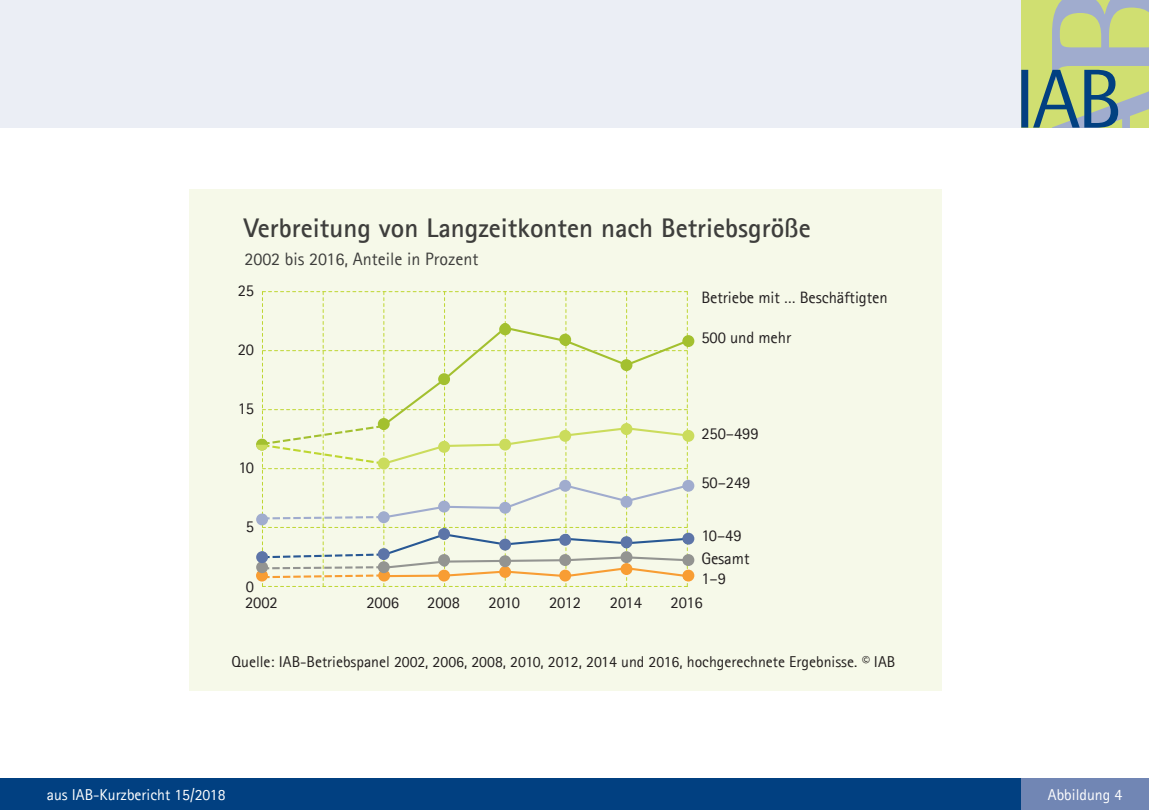
<style>
.page{position:relative;width:1149px;height:810px;background:#fff}
.page>*{position:absolute;margin:0;border:0;box-sizing:border-box;transform-origin:0 0}
.Graphiküberschrift{font:700 27px "Agfa Rotis Sans Serif";color:#3e3e3c}
.Graphi_Kasten-Abbild{font:18px "Agfa Rotis Sans Serif";color:#3e3e3c}
.Achsenbeschriftung{font:16.5px "Agfa Rotis Sans Serif";letter-spacing:-.005em;color:#231f20}
.Graphiktext-Quelle{font:15.75px "Agfa Rotis Sans Serif";color:#221e1d}
.Graphiktext-Quelle-2{font:15.75px "Agfa Rotis Sans Serif";color:#fff}
</style>
<div class="page">
<div style="left:0;top:0;width:1020px;height:128px;background:#ebeef5"></div>
<svg style="left:1020px;top:0;width:128px;height:128px;background:#a9bd90"></svg>
<div style="left:0;top:778px;width:1020px;height:32px;background:#014081"></div>
<div style="left:1020px;top:778px;width:128px;height:32px;background:#7186b4"></div>
<div style="left:189px;top:189px;width:752px;height:502px;background:#f6f9e9"></div>
<div style="left:682px;top:570px;width:12px;height:12px;background:#f89d33;border-radius:50%"></div>
<div style="left:682px;top:480px;width:12px;height:12px;background:#a0acce;border-radius:50%"></div>
<svg style="left:256px;top:291px;width:434px;height:296px"></svg>
<div style="left:378px;top:418px;width:11px;height:12px;background:#a3c02f;border-radius:50%"></div>
<div style="left:438px;top:373px;width:12px;height:12px;background:#a3c02f;border-radius:50%"></div>
<div style="left:499px;top:323px;width:12px;height:12px;background:#a3c02f;border-radius:50%"></div>
<div style="left:559px;top:334px;width:12px;height:12px;background:#a3c02f;border-radius:50%"></div>
<div style="left:620px;top:359px;width:12px;height:12px;background:#a3c02f;border-radius:50%"></div>
<div style="left:682px;top:335px;width:12px;height:12px;background:#a3c02f;border-radius:50%"></div>
<div style="left:378px;top:458px;width:11px;height:11px;background:#cbdc5c;border-radius:50%"></div>
<div style="left:438px;top:441px;width:12px;height:12px;background:#cbdc5c;border-radius:50%"></div>
<div style="left:499px;top:439px;width:12px;height:12px;background:#cbdc5c;border-radius:50%"></div>
<div style="left:559px;top:430px;width:12px;height:12px;background:#cbdc5c;border-radius:50%"></div>
<div style="left:620px;top:423px;width:12px;height:12px;background:#cbdc5c;border-radius:50%"></div>
<div style="left:682px;top:430px;width:12px;height:12px;background:#cbdc5c;border-radius:50%"></div>
<div style="left:256px;top:561px;width:12px;height:12px;background:#939491;border-radius:50%"></div>
<div style="left:378px;top:561px;width:11px;height:12px;background:#939491;border-radius:50%"></div>
<div style="left:438px;top:554px;width:12px;height:12px;background:#939491;border-radius:50%"></div>
<div style="left:499px;top:555px;width:12px;height:12px;background:#939491;border-radius:50%"></div>
<div style="left:559px;top:554px;width:12px;height:12px;background:#939491;border-radius:50%"></div>
<div style="left:620px;top:551px;width:12px;height:12px;background:#939491;border-radius:50%"></div>
<div style="left:682px;top:554px;width:12px;height:12px;background:#939491;border-radius:50%"></div>
<div style="left:256px;top:551px;width:12px;height:12px;background:#5d75a8;border-radius:50%"></div>
<div style="left:378px;top:548px;width:11px;height:12px;background:#5d75a8;border-radius:50%"></div>
<div style="left:438px;top:528px;width:12px;height:12px;background:#5d75a8;border-radius:50%"></div>
<div style="left:499px;top:539px;width:12px;height:12px;background:#5d75a8;border-radius:50%"></div>
<div style="left:559px;top:534px;width:12px;height:12px;background:#5d75a8;border-radius:50%"></div>
<div style="left:620px;top:536px;width:12px;height:12px;background:#5d75a8;border-radius:50%"></div>
<div style="left:682px;top:533px;width:12px;height:12px;background:#5d75a8;border-radius:50%"></div>
<p class="Graphiküberschrift" style="left:244px;top:211px;width:568px">Verbreitung von Langzeitkonten nach Betriebsgröße</p>
<p class="Graphi_Kasten-Abbild" style="left:244px;top:249px;width:235px">2002 bis 2016, Anteile in Prozent</p>
<p class="Achsenbeschriftung" style="left:238px;top:280px;width:18px">25</p>
<p class="Achsenbeschriftung" style="left:238px;top:339px;width:18px">20</p>
<p class="Achsenbeschriftung" style="left:238px;top:399px;width:18px">15</p>
<p class="Achsenbeschriftung" style="left:238px;top:458px;width:17px">10</p>
<p class="Achsenbeschriftung" style="left:246px;top:517px;width:10px">5</p>
<p class="Achsenbeschriftung" style="left:246px;top:576px;width:10px">0</p>
<p class="Achsenbeschriftung" style="left:701px;top:288px;width:188px">Betriebe mit … Beschäftigten</p>
<p class="Achsenbeschriftung" style="left:701px;top:327px;width:91px">500 und mehr</p>
<p class="Achsenbeschriftung" style="left:701px;top:424px;width:59px">250–499</p>
<p class="Achsenbeschriftung" style="left:701px;top:473px;width:51px">50–249</p>
<p class="Achsenbeschriftung" style="left:701px;top:526px;width:42px">10–49</p>
<p class="Achsenbeschriftung" style="left:701px;top:549px;width:50px">Gesamt</p>
<p class="Achsenbeschriftung" style="left:701px;top:569px;width:26px">1–9</p>
<p class="Achsenbeschriftung" style="left:245px;top:593px;width:34px">2002</p>
<p class="Achsenbeschriftung" style="left:366px;top:593px;width:34px">2006</p>
<p class="Achsenbeschriftung" style="left:427px;top:593px;width:34px">2008</p>
<p class="Achsenbeschriftung" style="left:488px;top:593px;width:33px">2010</p>
<p class="Achsenbeschriftung" style="left:549px;top:593px;width:34px">2012</p>
<p class="Achsenbeschriftung" style="left:609px;top:593px;width:34px">2014</p>
<p class="Achsenbeschriftung" style="left:670px;top:593px;width:34px">2016</p>
<p class="Graphiktext-Quelle" style="left:231px;top:652px;width:665px">Quelle: IAB-Betriebspanel 2002, 2006, 2008, 2010, 2012, 2014 und 2016, hochgerechnete Ergebnisse. © IAB</p>
<p class="Graphiktext-Quelle-2" style="left:47px;top:786px;width:180px">aus IAB-Kurzbericht 15/2018</p>
<p class="Graphiktext-Quelle-2" style="left:1047px;top:786px;width:76px">Abbildung 4</p>
</div>
